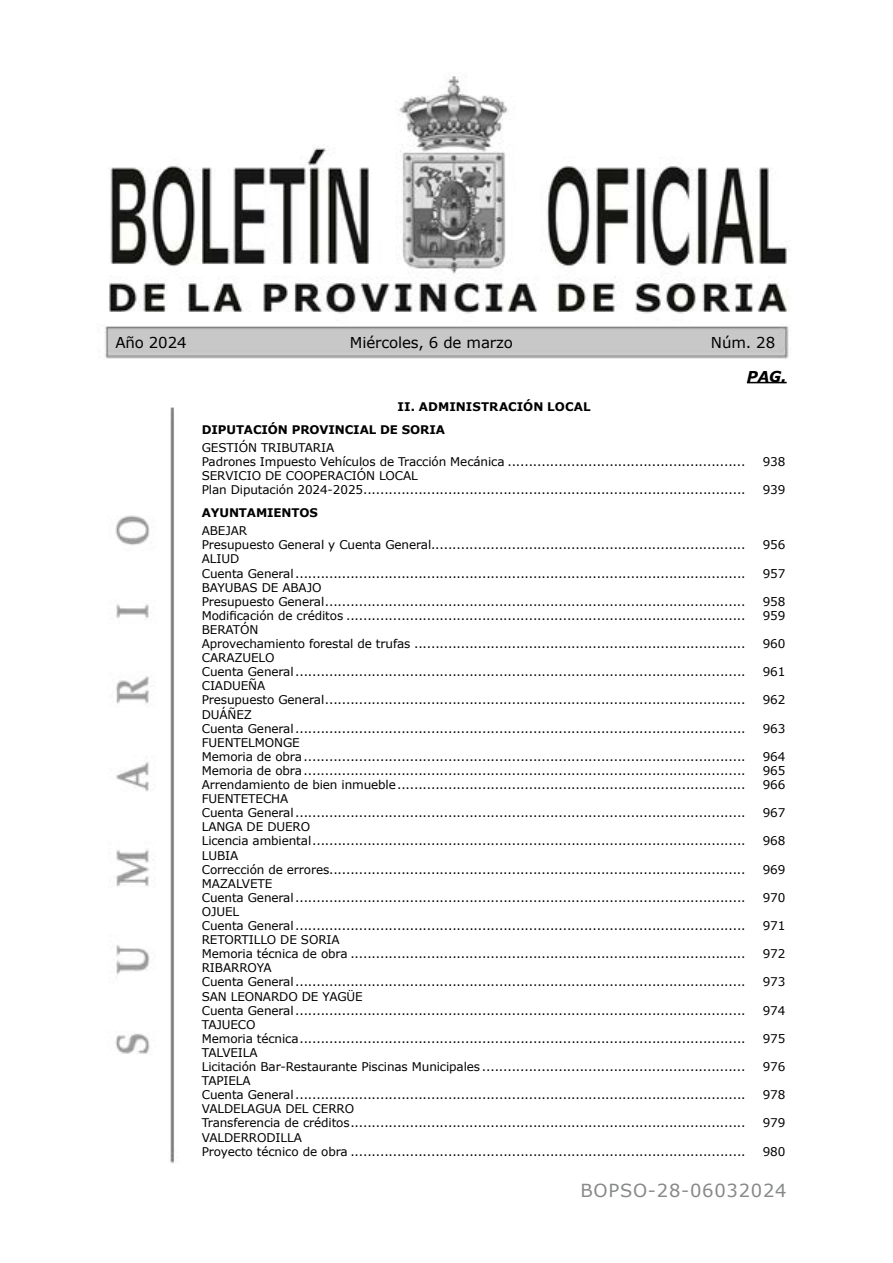
<style>
.page{position:relative;width:893px;height:1263px;background:#fff}
.page>*{position:absolute;margin:0;border:0;box-sizing:border-box;transform-origin:0 0}
.t1{font:18px "Verdana";letter-spacing:.04em;color:#878988}
.t2{font:15px "Verdana";letter-spacing:-.01em;color:#000}
.t3{font:italic 700 15px "Verdana";color:#000}
.t4{font:12px/14.1px "Verdana";letter-spacing:-.01em;color:#000}
.t5{font:700 11.85px/22.5px "Verdana";letter-spacing:-.01em;color:#000}
</style>
<div class="page">
<img style="left:105px;top:76px;width:686px;height:1088px">
<hr style="left:747px;top:382px;width:40px;height:1px;background:#000">
<p class="t2" style="left:115px;top:333px;width:73px">Año 2024</p>
<p class="t2" style="left:350px;top:333px;width:164px">Miércoles, 6 de marzo</p>
<p class="t2" style="left:711px;top:333px;width:66px">Núm. 28</p>
<p class="t3" style="left:747px;top:366px;width:41px">PAG.</p>
<p class="t5" style="left:202px;top:396px;width:391px;text-indent:196px">II. ADMINISTRACIÓN LOCAL<br>DIPUTACIÓN PROVINCIAL DE SORIA</p>
<p class="t4" style="left:202px;top:441px;width:545px">GESTIÓN TRIBUTARIA<br>Padrones Impuesto Vehículos de Tracción Mecánica ........................................................</p>
<p class="t4" style="left:202px;top:469px;width:545px">SERVICIO DE COOPERACIÓN LOCAL<br>Plan Diputación 2024-2025..........................................................................................</p>
<p class="t5" style="left:202px;top:501px;width:118px">AYUNTAMIENTOS</p>
<p class="t4" style="left:202px;top:524px;width:545px">ABEJAR<br>Presupuesto General y Cuenta General..........................................................................</p>
<p class="t4" style="left:202px;top:552px;width:545px">ALIUD<br>Cuenta General..........................................................................................................</p>
<p class="t4" style="left:763px;top:455px;width:24px">938</p>
<p class="t4" style="left:763px;top:483px;width:24px">939</p>
<p class="t4" style="left:763px;top:538px;width:24px">956</p>
<p class="t4" style="left:763px;top:566px;width:24px">957</p>
<p class="t4" style="left:202px;top:580px;width:545px">BAYUBAS DE ABAJO<br>Presupuesto General...................................................................................................</p>
<p class="t4" style="left:763px;top:594px;width:24px">958</p>
<p class="t4" style="left:202px;top:609px;width:545px">Modificación de créditos ..............................................................................................</p>
<p class="t4" style="left:763px;top:609px;width:24px">959</p>
<p class="t4" style="left:202px;top:623px;width:545px">BERATÓN<br>Aprovechamiento forestal de trufas ..............................................................................</p>
<p class="t4" style="left:763px;top:637px;width:24px">960</p>
<p class="t4" style="left:202px;top:651px;width:545px">CARAZUELO<br>Cuenta General..........................................................................................................</p>
<p class="t4" style="left:202px;top:679px;width:545px">CIADUEÑA<br>Presupuesto General...................................................................................................</p>
<p class="t4" style="left:202px;top:707px;width:545px">DUÁÑEZ<br>Cuenta General..........................................................................................................</p>
<p class="t4" style="left:202px;top:735px;width:545px">FUENTELMONGE<br>Memoria de obra ........................................................................................................</p>
<p class="t4" style="left:763px;top:665px;width:24px">961</p>
<p class="t4" style="left:763px;top:693px;width:24px">962</p>
<p class="t4" style="left:763px;top:721px;width:24px">963</p>
<p class="t4" style="left:763px;top:750px;width:24px">964</p>
<p class="t4" style="left:202px;top:764px;width:545px">Memoria de obra ........................................................................................................</p>
<p class="t4" style="left:763px;top:764px;width:24px">965</p>
<p class="t4" style="left:202px;top:778px;width:545px">Arrendamiento de bien inmueble..................................................................................</p>
<p class="t4" style="left:763px;top:778px;width:24px">966</p>
<p class="t4" style="left:202px;top:792px;width:545px">FUENTETECHA<br>Cuenta General..........................................................................................................</p>
<p class="t4" style="left:763px;top:806px;width:24px">967</p>
<p class="t4" style="left:202px;top:820px;width:545px">LANGA DE DUERO<br>Licencia ambiental......................................................................................................</p>
<p class="t4" style="left:202px;top:848px;width:545px">LUBIA<br>Corrección de errores..................................................................................................</p>
<p class="t4" style="left:202px;top:876px;width:545px">MAZALVETE<br>Cuenta General..........................................................................................................</p>
<p class="t4" style="left:202px;top:905px;width:545px">OJUEL<br>Cuenta General..........................................................................................................</p>
<p class="t4" style="left:202px;top:933px;width:545px">RETORTILLO DE SORIA<br>Memoria técnica de obra .............................................................................................</p>
<p class="t4" style="left:202px;top:961px;width:545px">RIBARROYA<br>Cuenta General..........................................................................................................</p>
<p class="t4" style="left:202px;top:989px;width:545px">SAN LEONARDO DE YAGÜE<br>Cuenta General..........................................................................................................</p>
<p class="t4" style="left:202px;top:1017px;width:545px">TAJUECO<br>Memoria técnica.........................................................................................................</p>
<p class="t4" style="left:202px;top:1046px;width:545px">TALVEILA<br>Licitación Bar-Restaurante Piscinas Municipales ..............................................................</p>
<p class="t4" style="left:202px;top:1074px;width:545px">TAPIELA<br>Cuenta General..........................................................................................................</p>
<p class="t4" style="left:202px;top:1102px;width:545px">VALDELAGUA DEL CERRO<br>Transferencia de créditos.............................................................................................</p>
<p class="t4" style="left:202px;top:1130px;width:545px">VALDERRODILLA<br>Proyecto técnico de obra .............................................................................................</p>
<p class="t4" style="left:763px;top:834px;width:24px">968</p>
<p class="t4" style="left:763px;top:862px;width:24px">969</p>
<p class="t4" style="left:763px;top:891px;width:24px">970</p>
<p class="t4" style="left:763px;top:919px;width:24px">971</p>
<p class="t4" style="left:763px;top:947px;width:24px">972</p>
<p class="t4" style="left:763px;top:975px;width:24px">973</p>
<p class="t4" style="left:763px;top:1003px;width:24px">974</p>
<p class="t4" style="left:763px;top:1032px;width:24px">975</p>
<p class="t4" style="left:763px;top:1060px;width:24px">976</p>
<p class="t4" style="left:763px;top:1088px;width:24px">978</p>
<p class="t4" style="left:763px;top:1116px;width:24px">979</p>
<p class="t4" style="left:763px;top:1144px;width:24px">980</p>
<h1 class="t1" style="left:580px;top:1179px;width:208px">BOPSO-28-06032024</h1>
</div>
